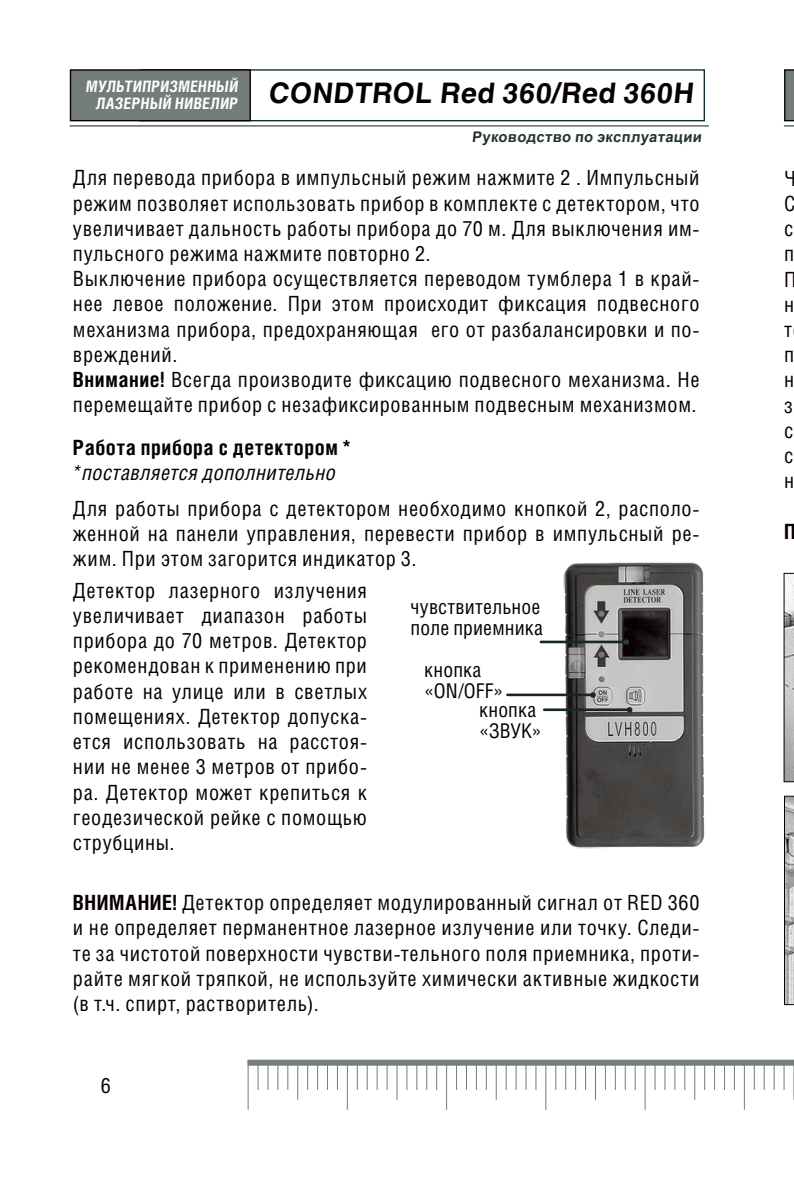
<style>
.page{position:relative;width:794px;height:1191px;background:#fff}
.page>*{position:absolute;margin:0;border:0;box-sizing:border-box;transform-origin:0 0}
.t1{font:700 28px "Helios";color:#070003}
.t2{font:21px/25.2px "Helios Cond";letter-spacing:.035em;color:#070003;text-align:justify}
.t3{font:700 21px "Helios Cond";letter-spacing:.025em;color:#070003}
.t4{font:italic 21px "Helios Cond";letter-spacing:.02em;color:#070003}
.t5{font:20.3px/21px "Helios Cond";letter-spacing:.005em;color:#070003}
.t6{font:700 15.75px/17.5px "Helios Cond";color:#fff;text-align:right}
.t7{font:700 14.7px "Arial";color:#22332e}
.s1{font-weight:700}
</style>
<div class="page">
<svg style="left:248px;top:1059px;width:546px;height:6px;background:#868e8a"></svg>
<hr style="left:247px;top:1060px;width:2px;height:49px;background:#747d79">
<hr style="left:257px;top:1060px;width:2px;height:30px;background:#747d79">
<hr style="left:357px;top:1060px;width:1px;height:30px;background:#747d79">
<hr style="left:456px;top:1060px;width:1px;height:30px;background:#747d79">
<hr style="left:555px;top:1060px;width:1px;height:30px;background:#747d79">
<hr style="left:654px;top:1060px;width:1px;height:30px;background:#747d79">
<hr style="left:753px;top:1060px;width:2px;height:30px;background:#747d79">
<hr style="left:307px;top:1060px;width:1px;height:30px;background:#747d79">
<hr style="left:406px;top:1060px;width:1px;height:30px;background:#747d79">
<hr style="left:505px;top:1060px;width:2px;height:30px;background:#747d79">
<hr style="left:605px;top:1060px;width:1px;height:30px;background:#747d79">
<hr style="left:704px;top:1060px;width:1px;height:30px;background:#747d79">
<hr style="left:267px;top:1060px;width:1px;height:30px;background:#747d79">
<hr style="left:366px;top:1060px;width:2px;height:30px;background:#747d79">
<hr style="left:466px;top:1060px;width:1px;height:30px;background:#747d79">
<hr style="left:565px;top:1060px;width:1px;height:30px;background:#747d79">
<hr style="left:664px;top:1060px;width:1px;height:30px;background:#747d79">
<hr style="left:763px;top:1060px;width:2px;height:30px;background:#747d79">
<hr style="left:317px;top:1060px;width:1px;height:30px;background:#747d79">
<hr style="left:416px;top:1060px;width:1px;height:30px;background:#747d79">
<hr style="left:515px;top:1060px;width:2px;height:30px;background:#747d79">
<hr style="left:615px;top:1060px;width:1px;height:30px;background:#747d79">
<hr style="left:714px;top:1060px;width:1px;height:30px;background:#747d79">
<hr style="left:277px;top:1060px;width:1px;height:30px;background:#747d79">
<hr style="left:376px;top:1060px;width:2px;height:30px;background:#747d79">
<hr style="left:476px;top:1060px;width:1px;height:30px;background:#747d79">
<hr style="left:575px;top:1060px;width:1px;height:30px;background:#747d79">
<hr style="left:674px;top:1060px;width:1px;height:30px;background:#747d79">
<hr style="left:773px;top:1060px;width:1px;height:30px;background:#747d79">
<hr style="left:327px;top:1060px;width:1px;height:30px;background:#747d79">
<hr style="left:426px;top:1060px;width:1px;height:30px;background:#747d79">
<hr style="left:525px;top:1060px;width:1px;height:30px;background:#747d79">
<hr style="left:624px;top:1060px;width:2px;height:30px;background:#747d79">
<hr style="left:724px;top:1060px;width:1px;height:30px;background:#747d79">
<hr style="left:287px;top:1060px;width:1px;height:30px;background:#747d79">
<hr style="left:386px;top:1060px;width:2px;height:30px;background:#747d79">
<hr style="left:486px;top:1060px;width:1px;height:30px;background:#747d79">
<hr style="left:585px;top:1060px;width:1px;height:30px;background:#747d79">
<hr style="left:684px;top:1060px;width:1px;height:30px;background:#747d79">
<hr style="left:783px;top:1060px;width:1px;height:30px;background:#747d79">
<hr style="left:337px;top:1060px;width:1px;height:30px;background:#747d79">
<hr style="left:436px;top:1060px;width:1px;height:30px;background:#747d79">
<hr style="left:535px;top:1060px;width:1px;height:30px;background:#747d79">
<hr style="left:634px;top:1060px;width:2px;height:30px;background:#747d79">
<hr style="left:734px;top:1060px;width:1px;height:30px;background:#747d79">
<hr style="left:297px;top:1060px;width:1px;height:39px;background:#747d79">
<hr style="left:396px;top:1060px;width:1px;height:39px;background:#747d79">
<hr style="left:495px;top:1060px;width:2px;height:39px;background:#747d79">
<hr style="left:595px;top:1060px;width:1px;height:39px;background:#747d79">
<hr style="left:694px;top:1060px;width:1px;height:39px;background:#747d79">
<hr style="left:347px;top:1060px;width:1px;height:49px;background:#747d79">
<hr style="left:446px;top:1060px;width:1px;height:49px;background:#747d79">
<hr style="left:545px;top:1060px;width:1px;height:49px;background:#747d79">
<hr style="left:644px;top:1060px;width:1px;height:49px;background:#747d79">
<hr style="left:743px;top:1060px;width:2px;height:49px;background:#747d79">
<hr style="left:793px;top:1060px;width:1px;height:49px;background:#747d79">
<svg style="left:784px;top:69px;width:10px;height:58px"></svg>
<hr style="left:70px;top:125px;width:638px;height:2px;background:#747d79">
<div style="left:139px;top:69px;width:566px;height:52px;border:1px solid #0f2e36"></div>
<div style="left:70px;top:70px;width:180px;height:51px;background:#747c7a"></div>
<div style="left:70px;top:69px;width:181px;height:52px;border:1px solid #070003"></div>
<img style="left:559px;top:562px;width:146px;height:287px">
<hr style="left:541px;top:640px;width:84px;height:3px;background:#172721">
<svg style="left:623px;top:639px;width:6px;height:6px"></svg>
<hr style="left:507px;top:693px;width:85px;height:3px;background:#172721">
<svg style="left:590px;top:692px;width:6px;height:5px"></svg>
<hr style="left:544px;top:708px;width:84px;height:3px;background:#172721">
<svg style="left:627px;top:707px;width:5px;height:5px"></svg>
<svg style="left:783px;top:573px;width:11px;height:209px;background:#b4b4b3"></svg>
<svg style="left:784px;top:795px;width:10px;height:210px;background:#a6a5a4"></svg>
<p class="t6" style="left:85px;top:77px;width:156px">МУЛЬТИПРИЗМЕННЫЙ<br>ЛАЗЕРНЫЙ НИВЕЛИР</p>
<h1 class="t1" style="left:268px;top:77px;width:429px">CONDTROL Red 360/Red 360H</h1>
<p class="t7" style="left:472px;top:127px;width:233px">Руководство по эксплуатации</p>
<p class="t2" style="left:73px;top:165px;width:628px;text-align:left">Для перевода прибора в импульсный режим нажмите 2 . Импульсный режим позволяет использовать прибор в комплекте с детектором, что увеличивает дальность работы прибора до 70 м. Для выключения им&shy;пульсного режима нажмите повторно 2.<br>Выключение прибора осуществляется переводом тумблера 1 в край&shy;нее левое положение. При этом происходит фиксация подвесного механизма прибора, предохраняющая его от разбалансировки и по&shy;вреждений.<br><span class="s1">Внимание!</span> Всегда производите фиксацию подвесного механизма. Не перемещайте прибор с незафиксированным подвесным механизмом.</p>
<p class="t3" style="left:73px;top:435px;width:279px">Работа прибора с детектором *</p>
<p class="t4" style="left:73px;top:460px;width:265px">*поставляется дополнительно</p>
<p class="t2" style="left:73px;top:495px;width:628px">Для работы прибора с детектором необходимо кнопкой 2, располо&shy;женной на панели управления, перевести прибор в импульсный ре&shy;жим. При этом загорится индикатор 3.</p>
<p class="t2" style="left:73px;top:577px;width:295px">Детектор лазерного излучения увеличивает диапазон работы прибора до 70 метров. Детектор рекомендован к применению при работе на улице или в светлых помещениях. Детектор допуска&shy;ется использовать на расстоя&shy;нии не менее 3 метров от прибо&shy;ра. Детектор может крепиться к геодезической рейке с помощью струбцины.</p>
<p class="t5" style="left:410px;top:596px;width:134px">чувствительное поле приемника</p>
<p class="t5" style="left:424px;top:658px;width:80px">кнопка «ON/OFF»</p>
<p class="t5" style="left:479px;top:699px;width:64px">кнопка «ЗВУК»</p>
<p class="t2" style="left:73px;top:889px;width:628px"><span class="s1">ВНИМАНИЕ!</span> Детектор определяет модулированный сигнал от RED 360 и не определяет перманентное лазерное излучение или точку. Следи&shy;те за чистотой поверхности чувстви-тельного поля приемника, проти&shy;райте мягкой тряпкой, не используйте химически активные жидкости (в т.ч. спирт, растворитель).</p>
<p class="t2" style="left:101px;top:1072px;width:12px">6</p>
<p class="t2" style="left:784px;top:165px;width:14px;text-align:left">Ч<br>С с п<br>П н т п н з с с н</p>
<p class="t3" style="left:784px;top:518px;width:13px">П</p>
</div>
